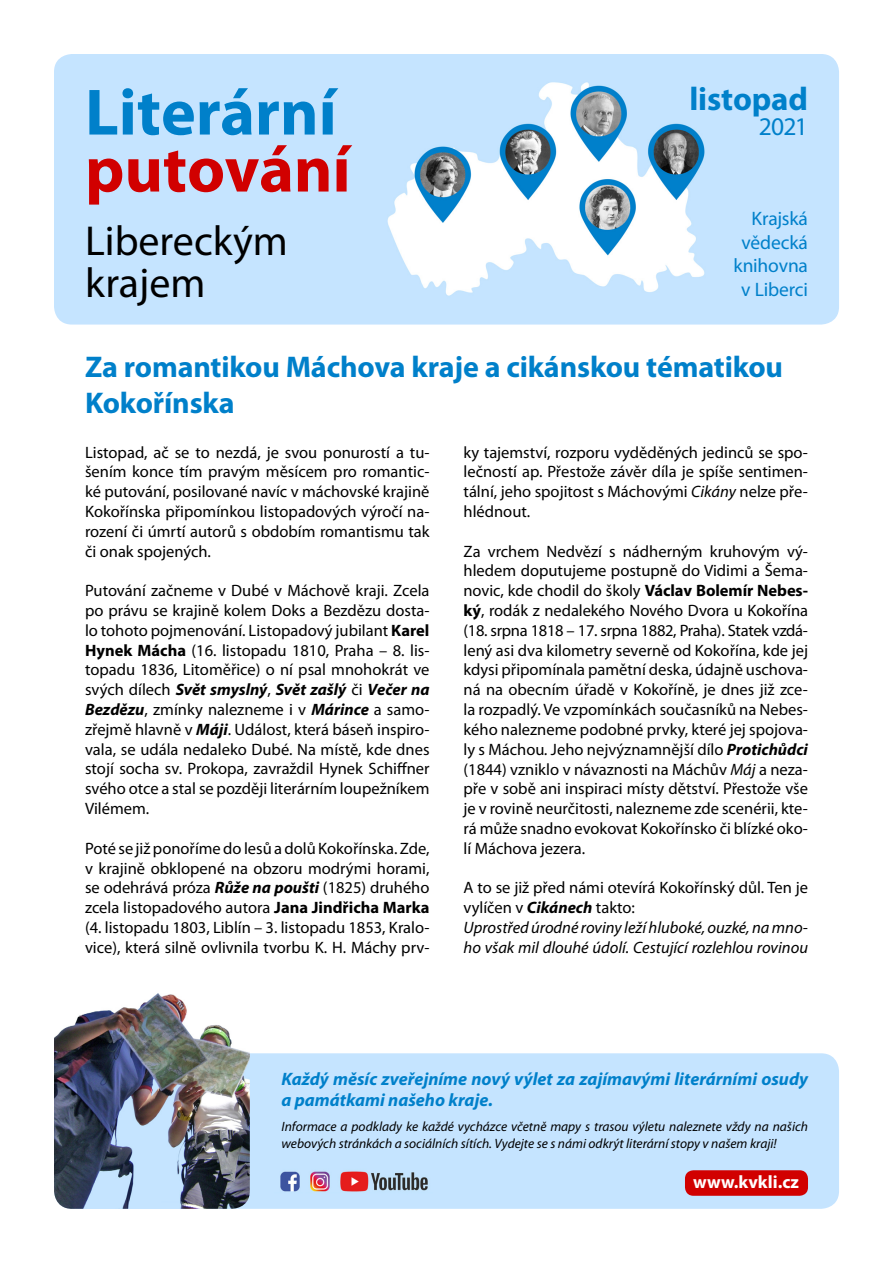
<style>
.page{position:relative;width:893px;height:1263px;background:#fff}
.page>*{position:absolute;margin:0;border:0;box-sizing:border-box;transform-origin:0 0}
.t1{font:700 66px "Myriad Pro";color:#0080ca}
.t2{font:700 66px "Myriad Pro";color:#d10000}
.t3{font:42px/42px "Myriad Pro";color:#000}
.t4{font:700 32.85px "Myriad Pro";letter-spacing:-.005em;color:#0080ca}
.t5{font:700 30px/36px "Myriad Pro";letter-spacing:-.005em;color:#0080ca}
.t6{font:25.5px "Myriad Pro";color:#0080ca}
.t7{font:19.5px/23.4px "Myriad Pro";letter-spacing:-.01em;color:#0080ca;text-align:right}
.t8{font:italic 700 18px/21px "Myriad Pro";color:#0080ca}
.t9{font:700 18px "Myriad Pro";color:#fff}
.t10{font:16.5px/19.8px "Myriad Pro";color:#000;text-align:justify}
.t11{font:italic 16.5px/19.8px "Myriad Pro";color:#000}
.t12{font:italic 13.5px/16.2px "Myriad Pro";color:#000}
.s1{font-weight:700}
.s2{font-weight:700;font-style:italic}
.s3{font-style:italic}
.s4{font-style:normal}
</style>
<div class="page">
<div style="left:54px;top:54px;width:785px;height:271px;background:#c5e4ff;border-radius:18px"></div>
<div style="left:54px;top:1053px;width:785px;height:156px;background:#c5e4ff;border-radius:18px"></div>
<img style="left:387px;top:82px;width:318px;height:214px">
<img style="left:54px;top:993px;width:196px;height:216px">
<div style="left:685px;top:1170px;width:123px;height:26px;background:#d10000;border-radius:9px"></div>
<img style="left:280px;top:1171px;width:148px;height:21px">
<h1 class="t1" style="left:85px;top:73px;width:253px">Literární</h1>
<h1 class="t2" style="left:85px;top:130px;width:267px">putování</h1>
<h2 class="t3" style="left:85px;top:219px;width:204px">Libereckým krajem</h2>
<h3 class="t4" style="left:689px;top:79px;width:120px">listopad</h3>
<h3 class="t6" style="left:759px;top:111px;width:51px">2021</h3>
<p class="t7" style="left:733px;top:207px;width:76px">Krajská vědecká knihovna v Liberci</p>
<h3 class="t5" style="left:85px;top:349px;width:699px">Za romantikou Máchova kraje a cikánskou tématikou<br>Kokořínska</h3>
<p class="t10" style="left:85px;top:442px;width:346px">Listopad, ač se to nezdá, je svou ponurostí a tu&shy;šením konce tím pravým měsícem pro romantic&shy;ké putování, posilované navíc v máchovské krajině Kokořínska připomínkou listopadových výročí na&shy;rození či úmrtí autorů s obdobím romantismu tak či onak spojených.</p>
<p class="t10" style="left:85px;top:581px;width:346px">Putování začneme v Dubé v Máchově kraji. Zcela po právu se krajině kolem Doks a Bezdězu dosta&shy;lo tohoto pojmenování. Listopadový jubilant <span class="s1">Karel Hynek Mácha</span> (16. listopadu 1810, Praha – 8. lis&shy;topadu 1836, Litoměřice) o ní psal mnohokrát ve svých dílech <span class="s2">Svět smyslný</span>, <span class="s2">Svět zašlý</span> či <span class="s2">Večer na Bezdězu</span>, zmínky nalezneme i v <span class="s2">Márince</span> a samo&shy;zřejmě hlavně v <span class="s2">Máji</span>. Událost, která báseň inspiro&shy;vala, se udála nedaleko Dubé. Na místě, kde dnes stojí socha sv. Prokopa, zavraždil Hynek Schiffner svého otce a stal se později literárním loupežníkem Vilémem.</p>
<p class="t10" style="left:85px;top:838px;width:346px">Poté se již ponoříme do lesů a dolů Kokořínska. Zde, v krajině obklopené na obzoru modrými horami, se odehrává próza <span class="s2">Růže na poušti</span> (1825) druhého zcela listopadového autora <span class="s1">Jana Jindřicha Marka </span>(4. listopadu 1803, Liblín – 3. listopadu 1853, Kralo&shy;vice), která silně ovlivnila tvorbu K. H. Máchy prv-</p>
<p class="t10" style="left:463px;top:442px;width:346px">ky tajemství, rozporu vyděděných jedinců se spo&shy;lečností ap. Přestože závěr díla je spíše sentimen&shy;tální, jeho spojitost s Máchovými <span class="s3">Cikány</span> nelze pře&shy;hlédnout.</p>
<p class="t10" style="left:463px;top:541px;width:346px">Za vrchem Nedvězí s nádherným kruhovým vý&shy;hledem doputujeme postupně do Vidimi a Šema&shy;novic, kde chodil do školy <span class="s1">Václav Bolemír Nebes&shy;ký</span>, rodák z nedalekého Nového Dvora u Kokořína (18. srpna 1818 – 17. srpna 1882, Praha). Statek vzdá&shy;lený asi dva kilometry severně od Kokořína, kde jej kdysi připomínala pamětní deska, údajně uschova&shy;ná na obecním úřadě v Kokoříně, je dnes již zce&shy;la rozpadlý. Ve vzpomínkách současníků na Nebes&shy;kého nalezneme podobné prvky, které jej spojova&shy;ly s Máchou<span class="s3">.</span> Jeho nejvýznamnější dílo <span class="s2">Protichůdci </span>(1844) vzniklo v návaznosti na Máchův <span class="s3">Máj</span> a neza&shy;pře v sobě ani inspiraci místy dětství. Přestože vše je v rovině neurčitosti, nalezneme zde scenérii, kte&shy;rá může snadno evokovat Kokořínsko či blízké oko&shy;lí Máchova jezera.</p>
<p class="t11" style="left:463px;top:878px;width:346px"><span class="s4">A to se již před námi otevírá Kokořínský důl. Ten je vylíčen v</span> <span class="s1">Cikánech</span> <span class="s4">takto:<br></span>Uprostřed úrodné roviny leží hluboké, ouzké, na mno&shy;ho však mil dlouhé údolí. Cestující rozlehlou rovinou</p>
<p class="t8" style="left:281px;top:1068px;width:528px">Každý měsíc zveřejníme nový výlet za zajímavými literárními osudy a památkami našeho kraje.</p>
<p class="t12" style="left:281px;top:1119px;width:528px">Informace a podklady ke každé vycházce včetně mapy s trasou výletu naleznete vždy na našich webových stránkách a sociálních sítích. Vydejte se s námi odkrýt literární stopy v našem kraji!</p>
<p class="t9" style="left:693px;top:1171px;width:107px">www.kvkli.cz</p>
</div>
